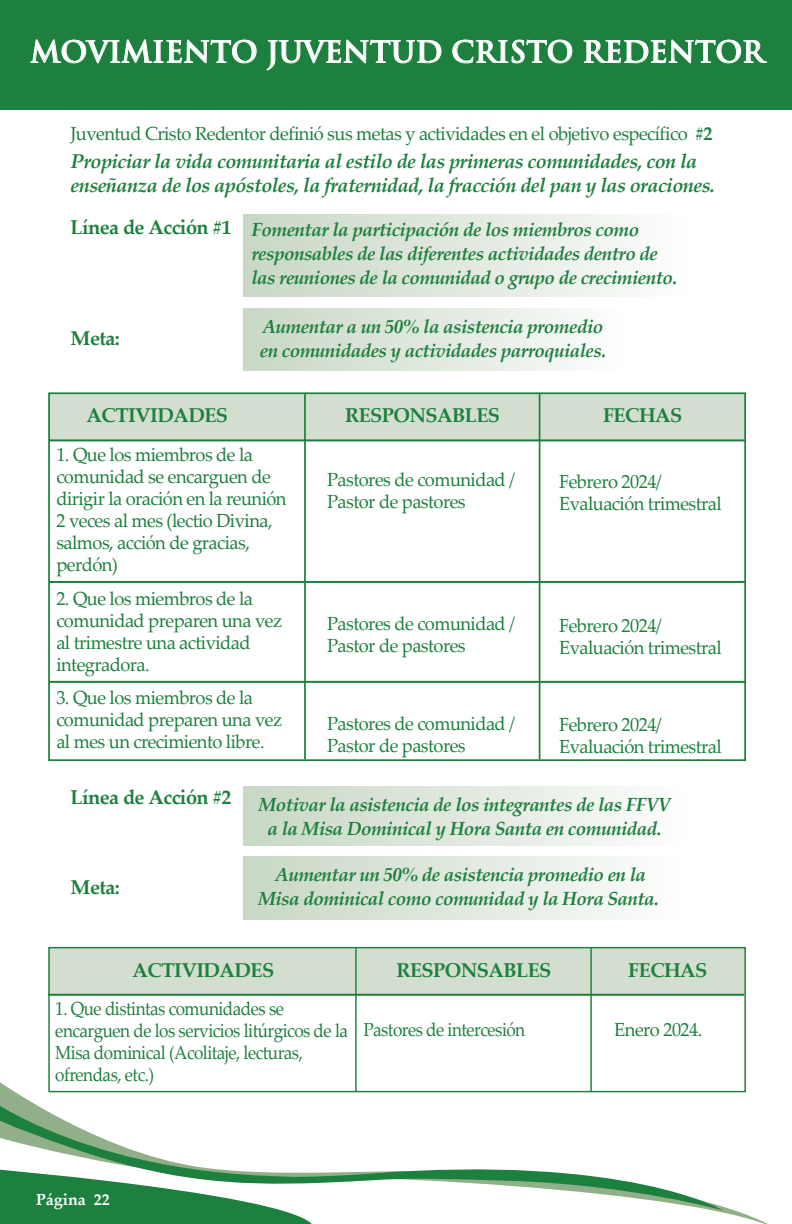
<style>
.page{position:relative;width:792px;height:1224px;background:#fff}
.page>*{position:absolute;margin:0;border:0;box-sizing:border-box;transform-origin:0 0}
.t1{font:700 29px "Trajan Pro";color:#fff}
.t2{font:italic 700 20px/24px "Palatino Linotype";letter-spacing:-.03em;color:#1d803e}
.t3{font:700 20px "Palatino Linotype";letter-spacing:-.03em;color:#1d803e}
.t4{font:19px/22px "Palatino Linotype";letter-spacing:-.03em;color:#1d803e;scale:.96 1}
.t5{font:italic 700 19px/24px "Palatino Linotype";letter-spacing:-.03em;color:#1d803e}
.t6{font:19px/22px "Palatino Linotype";letter-spacing:-.03em;color:#1d803e;scale:.9 1}
.t7{font:700 16px "Palatino Linotype";color:#fff}
.s1{font-weight:700}
</style>
<div class="page">
<svg style="left:0;top:1082px;width:768px;height:142px"></svg>
<svg style="left:0;top:1094px;width:724px;height:117px"></svg>
<div style="left:0;top:0;width:792px;height:108px;background:#1d803e"></div>
<div style="left:0;top:103px;width:792px;height:7px;background:#1d803e"></div>
<svg style="left:30px;top:39px;width:227px;height:25px"></svg>
<svg style="left:266px;top:39px;width:176px;height:32px"></svg>
<svg style="left:452px;top:39px;width:121px;height:25px"></svg>
<svg style="left:583px;top:39px;width:185px;height:25px"></svg>
<div style="left:243px;top:214px;width:442px;height:82px;background:linear-gradient(to right,#c8d7c4,#fcfcfb)"></div>
<div style="left:243px;top:308px;width:378px;height:63px;background:linear-gradient(to right,#c8d7c4,#fcfcfb)"></div>
<div style="left:49px;top:393px;width:696px;height:47px;background:#d3ded0"></div>
<div style="left:48px;top:392px;width:698px;height:369px;border:2px solid #1d803e"></div>
<hr style="left:49px;top:439px;width:696px;height:2px;background:#1d803e">
<hr style="left:49px;top:581px;width:696px;height:2px;background:#1d803e">
<hr style="left:49px;top:681px;width:696px;height:2px;background:#1d803e">
<hr style="left:304px;top:393px;width:2px;height:366px;background:#1d803e">
<hr style="left:539px;top:393px;width:1px;height:366px;background:#1d803e">
<div style="left:243px;top:787px;width:442px;height:59px;background:linear-gradient(to right,#c8d7c4,#fcfcfb)"></div>
<div style="left:243px;top:857px;width:434px;height:62px;background:linear-gradient(to right,#c8d7c4,#fcfcfb)"></div>
<div style="left:48px;top:948px;width:696px;height:47px;background:#d3ded0"></div>
<div style="left:48px;top:947px;width:698px;height:145px;border:1px solid #1d803e"></div>
<hr style="left:48px;top:994px;width:696px;height:2px;background:#1d803e">
<hr style="left:355px;top:948px;width:2px;height:144px;background:#1d803e">
<hr style="left:590px;top:948px;width:2px;height:144px;background:#1d803e">
<h1 class="t1" style="left:30px;top:34px;width:735px">MOVIMIENTO JUVENTUD CRISTO REDENTOR</h1>
<p class="t4" style="left:70px;top:122px;width:671px">Juventud Cristo Redentor definió sus metas y actividades en el objetivo específico <span class="s1">#2</span></p>
<p class="t2" style="left:71px;top:149px;width:646px">Propiciar la vida comunitaria al estilo de las primeras comunidades, con la enseñanza de los apóstoles, la fraternidad, la fracción del pan y las oraciones.</p>
<p class="t5" style="left:252px;top:217px;width:427px">Fomentar la participación de los miembros como responsables de las diferentes actividades dentro de las reuniones de la comunidad o grupo de crecimiento.</p>
<p class="t3" style="left:71px;top:213px;width:162px">Línea de Acción #1</p>
<p class="t3" style="left:71px;top:324px;width:51px">Meta:</p>
<p class="t5" style="left:260px;top:314px;width:348px">Aumentar a un 50% la asistencia promedio en comunidades y actividades parroquiales.</p>
<p class="t3" style="left:87px;top:401px;width:143px">ACTIVIDADES</p>
<p class="t3" style="left:345px;top:401px;width:156px">RESPONSABLES</p>
<p class="t3" style="left:603px;top:401px;width:81px">FECHAS</p>
<p class="t4" style="left:56px;top:442px;width:241px">1. Que los miembros de la comunidad se encarguen de dirigir la oración en la reunión<br>2 veces al mes (lectio Divina, salmos, acción de gracias, perdón)</p>
<p class="t4" style="left:327px;top:468px;width:197px">Pastores de comunidad /<br>Pastor de pastores</p>
<p class="t4" style="left:559px;top:470px;width:171px">Febrero 2024/<br>Evaluación trimestral</p>
<p class="t4" style="left:56px;top:587px;width:237px">2. Que los miembros de la comunidad preparen una vez al trimestre una actividad integradora.</p>
<p class="t4" style="left:56px;top:686px;width:237px">3. Que los miembros de la comunidad preparen una vez al mes un crecimiento libre.</p>
<p class="t4" style="left:327px;top:612px;width:197px">Pastores de comunidad /<br>Pastor de pastores</p>
<p class="t4" style="left:559px;top:614px;width:171px">Febrero 2024/<br>Evaluación trimestral</p>
<p class="t4" style="left:327px;top:711px;width:197px">Pastores de comunidad /<br>Pastor de pastores</p>
<p class="t4" style="left:559px;top:713px;width:171px">Febrero 2024/<br>Evaluación trimestral</p>
<p class="t3" style="left:71px;top:783px;width:162px">Línea de Acción #2</p>
<p class="t3" style="left:71px;top:873px;width:51px">Meta:</p>
<p class="t5" style="left:258px;top:792px;width:414px;text-align:center">Motivar la asistencia de los integrantes de las FFVV a la Misa Dominical y Hora Santa en comunidad.</p>
<p class="t5" style="left:258px;top:862px;width:402px;text-align:center">Aumentar un 50% de asistencia promedio en la<br>Misa dominical como comunidad y la Hora Santa.</p>
<p class="t3" style="left:133px;top:956px;width:143px">ACTIVIDADES</p>
<p class="t3" style="left:396px;top:956px;width:156px">RESPONSABLES</p>
<p class="t3" style="left:628px;top:956px;width:81px">FECHAS</p>
<p class="t6" style="left:55px;top:997px;width:327px">1. Que distintas comunidades se encarguen de los servicios litúrgicos de la<br>Misa dominical (Acolitaje, lecturas, ofrendas, etc.)</p>
<p class="t6" style="left:363px;top:1018px;width:181px">Pastores de intercesión</p>
<p class="t4" style="left:614px;top:1018px;width:93px">Enero 2024.</p>
<p class="t7" style="left:36px;top:1188px;width:75px">Página 22</p>
</div>
